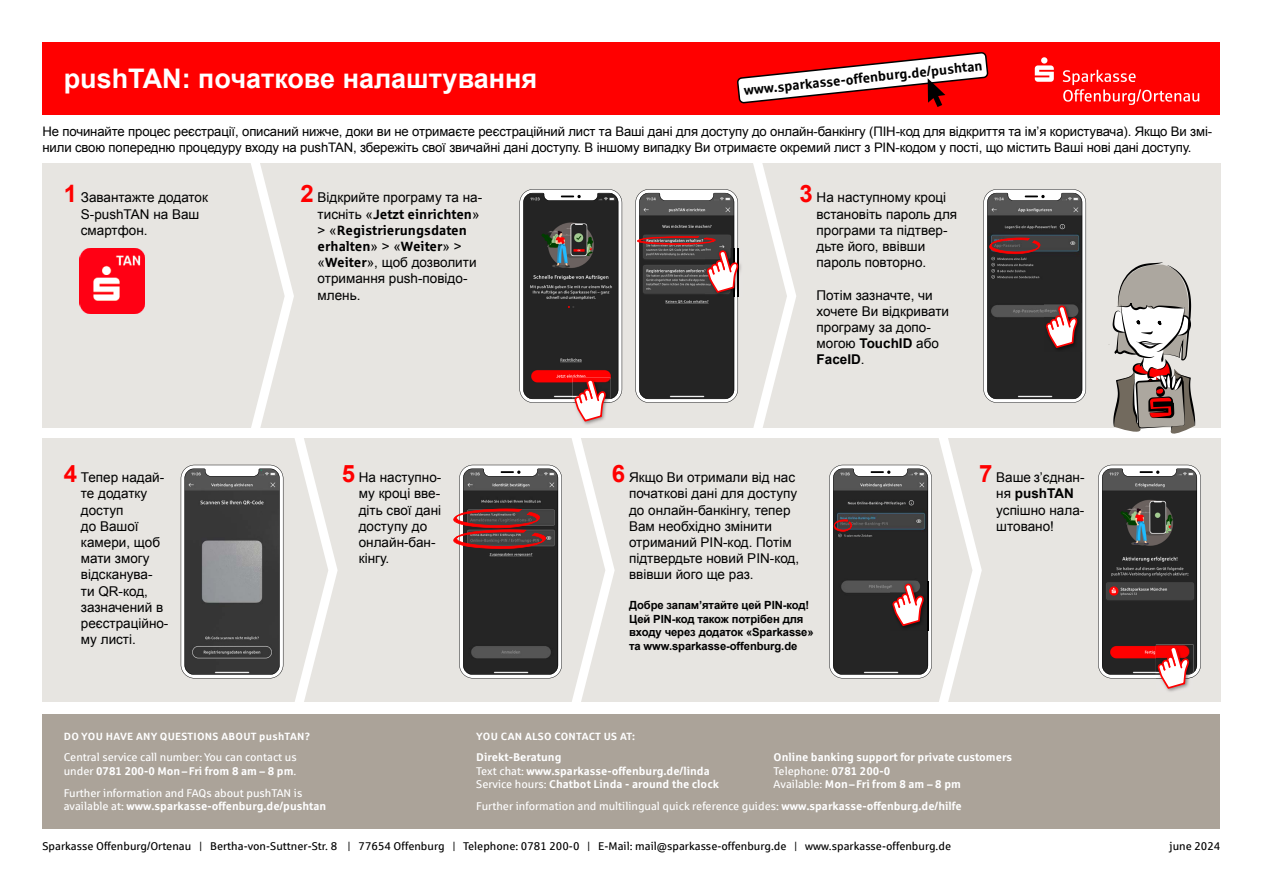
<style>
.page{position:relative;width:1263px;height:893px;background:#fff}
.page>*{position:absolute;margin:0;border:0;box-sizing:border-box;transform-origin:0 0}
.t1{font:700 27px "Arial";color:#fff}
.t2{font:13.5px/16.2px "Arial";color:#000}
.t3{font:700 13.5px/16.2px "Sparkasse Rg";color:#000}
.t4{font:13.2px/15.8px "Arial";letter-spacing:-.01em;color:#000}
.t5{font:11.25px/13.5px "Sparkasse Rg";color:#fff}
.t6{font:700 11.25px/13.5px "Sparkasse Rg";color:#fff}
.t7{font:11.25px "Sparkasse Rg";color:#000}
.t8{font:700 11.25px/13.5px "Arial";letter-spacing:-.01em;color:#000}
.t9{font:700 10.5px "Sparkasse Rg";letter-spacing:.025em;color:#fff}
.s1{font-weight:700;font-size:24px;color:#f00}
.s2{font-weight:700}
.s3{font-family:"Arial";font-weight:400}
.s4{font-family:"Sparkasse Rg";font-weight:700}
.s5{font-weight:400}
</style>
<div class="page">
<div style="left:43px;top:164px;width:1178px;height:538px;background:#e7e5e1"></div>
<svg style="left:753px;top:163px;width:43px;height:265px"></svg>
<div style="left:43px;top:43px;width:1177px;height:72px;background:#f00"></div>
<div style="left:28px;top:428px;width:1207px;height:9px;background:#fff"></div>
<svg style="left:1112px;top:262px;width:83px;height:176px"></svg>
<img style="left:80px;top:248px;width:65px;height:66px">
<svg style="left:571px;top:437px;width:44px;height:265px"></svg>
<svg style="left:938px;top:437px;width:44px;height:265px"></svg>
<img style="left:583px;top:422px;width:13px;height:3px">
<svg style="left:519px;top:189px;width:103px;height:233px;background:#5c5050"></svg>
<img style="left:739px;top:263px;width:2px;height:11px">
<img style="left:738px;top:249px;width:1px;height:48px">
<svg style="left:635px;top:189px;width:103px;height:214px;background:#534d4d"></svg>
<svg style="left:983px;top:189px;width:103px;height:214px;background:#514b4b"></svg>
<svg style="left:181px;top:163px;width:157px;height:539px"></svg>
<svg style="left:453px;top:465px;width:109px;height:213px;background:#594e4e"></svg>
<svg style="left:829px;top:465px;width:103px;height:213px;background:#4e4a4a"></svg>
<img style="left:1167px;top:689px;width:13px;height:3px">
<svg style="left:1098px;top:465px;width:103px;height:224px;background:#5e5251"></svg>
<div style="left:43px;top:714px;width:1177px;height:115px;background:#aba399"></div>
<svg style="left:1035px;top:57px;width:164px;height:48px"></svg>
<svg style="left:737px;top:52px;width:251px;height:55px"></svg>
<h1 class="t1" style="left:64px;top:61px;width:475px">pushTAN: початкове налаштування</h1>
<p class="t3" style="left:743px;top:82px;width:241px;rotate:-6deg">www.sparkasse-offenburg.de/pushtan</p>
<p class="t4" style="left:43px;top:124px;width:1171px">Не починайте процес реєстрації, описаний нижче, доки ви не отримаєте реєстраційний лист та Ваші дані для доступу до онлайн-банкінгу (ПІН-код для відкриття та ім’я користувача). Якщо Ви змі&shy;нили свою попередню процедуру входу на pushTAN, збережіть свої звичайні дані доступу. В іншому випадку Ви отримаєте окремий лист з PIN-кодом у пості, що містить Ваші нові дані доступу.</p>
<p class="t2" style="left:81px;top:190px;width:129px;text-indent:-17px"><span class="s1">1</span> Завантажте додаток<br>S-pushTAN на Ваш смартфон.</p>
<p class="t2" style="left:301px;top:190px;width:183px"><span class="s1">2</span> Відкрийте програму та на-</p>
<p class="t2" style="left:817px;top:190px;width:142px;text-indent:-17px"><span class="s1">3</span> На наступному кроці встановіть пароль для програми та підтвер&shy;дьте його, ввівши пароль повторно.</p>
<p class="t2" style="left:817px;top:287px;width:134px">Потім зазначте, чи хочете Ви відкривати програму за допо&shy;могою <span class="s2">TouchID</span> або<br><span class="s2">FaceID</span>.</p>
<p class="t3" style="left:318px;top:205px;width:163px"><span class="s3">тисніть «</span>Jetzt einrichten<span class="s3">» ˃ «</span>Registrierungsdaten erhalten<span class="s3">» ˃ «</span>Weiter<span class="s3">» ˃</span></p>
<p class="t2" style="left:318px;top:255px;width:160px">«<span class="s4">Weiter</span>», щоб дозволити отримання push-повідо&shy;млень.</p>
<p class="t2" style="left:81px;top:470px;width:89px;text-indent:-17px"><span class="s1">4</span> Тепер надай&shy;те додатку доступ<br>до Вашої камери, щоб мати змогу відсканува&shy;ти QR-код, зазначений в реєстраційно&shy;му листі.</p>
<p class="t2" style="left:629px;top:470px;width:172px;text-indent:-17px"><span class="s1">6</span> Якщо Ви отримали від нас початкові дані для доступу до онлайн-банкінгу, тепер<br>Вам необхідно змінити отриманий PIN-код. Потім підтвердьте новий PIN-код, ввівши його ще раз.</p>
<p class="t2" style="left:359px;top:470px;width:84px;text-indent:-17px"><span class="s1">5</span> На наступно&shy;му кроці вве&shy;діть свої дані доступу до онлайн-бан&shy;кінгу.</p>
<p class="t8" style="left:629px;top:599px;width:186px">Добре запам’ятайте цей PIN-код!<br>Цей PIN-код також потрібен для входу через додаток «Sparkasse» та www.sparkasse-offenburg.de</p>
<p class="t2" style="left:996px;top:470px;width:90px;text-indent:-17px"><span class="s1">7</span> Ваше з’єднан&shy;ня <span class="s2">pushTAN </span>успішно нала&shy;штовано!</p>
<p class="t9" style="left:64px;top:730px;width:248px">DO YOU HAVE ANY QUESTIONS ABOUT pushTAN?</p>
<p class="t5" style="left:64px;top:750px;width:235px">Central service call number: You can contact us under <span class="s2">0781 200-0 Mon – Fri from 8 am – 8 pm</span>.</p>
<p class="t5" style="left:64px;top:786px;width:264px">Further information and FAQs about pushTAN is available at: <span class="s2">www.sparkasse-offenburg.de/pushtan</span></p>
<p class="t9" style="left:476px;top:730px;width:160px">YOU CAN ALSO CONTACT US AT:</p>
<p class="t6" style="left:476px;top:750px;width:244px">Direkt-Beratung<br><span class="s5">Text chat:</span> www.sparkasse-offenburg.de/linda<br><span class="s5">Service hours:</span> Chatbot Linda - around the clock</p>
<p class="t6" style="left:774px;top:750px;width:240px">Online banking support for private customers<br><span class="s5">Telephone:</span> 0781 200-0<br><span class="s5">Available:</span> Mon – Fri from 8 am – 8 pm</p>
<p class="t5" style="left:476px;top:799px;width:487px">Further information and multilingual quick reference guides: <span class="s2">www.sparkasse-offenburg.de/hilfe</span></p>
<p class="t7" style="left:43px;top:839px;width:910px">Sparkasse Offenburg/Ortenau | Bertha-von-Suttner-Str. 8 | 77654 Offenburg | Telephone: 0781 200-0 | E-Mail: mail@sparkasse-offenburg.de | www.sparkasse-offenburg.de</p>
<p class="t7" style="left:1169px;top:839px;width:52px">june 2024</p>
</div>
